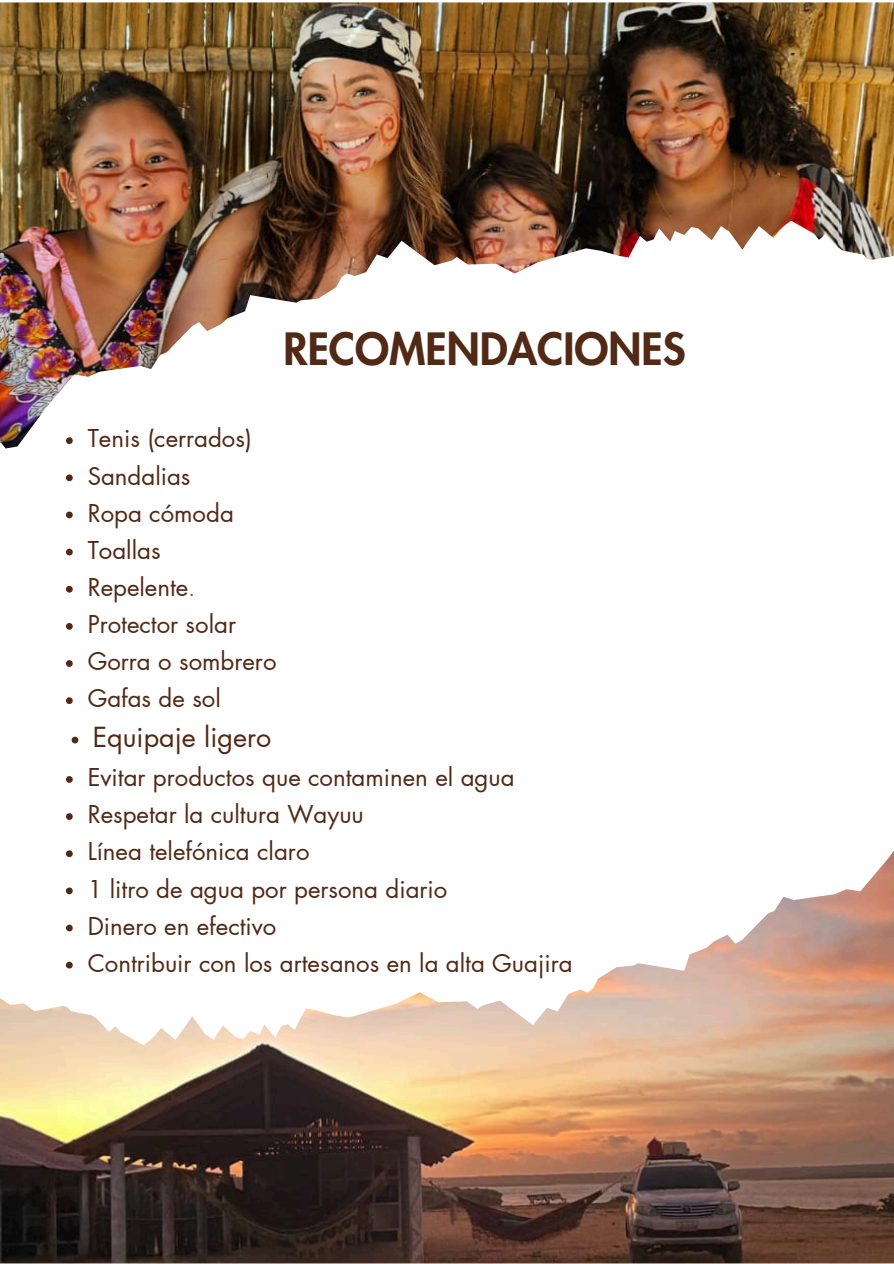
<style>
.page{position:relative;width:894px;height:1264px;background:#fff}
.page>*{position:absolute;margin:0;border:0;box-sizing:border-box;transform-origin:0 0}
.t1{font:800 43.5px "Futura LT Pro";color:#522915}
.t2{font:27px "Futura LT Pro";color:#522915}
.t3{font:24px "Futura LT Pro";color:#522915}
.s1{font-weight:300}
</style>
<div class="page">
<img style="left:0;top:3px;width:893px;height:446px">
<svg style="left:66px;top:437px;width:7px;height:7px"></svg>
<svg style="left:66px;top:474px;width:7px;height:7px"></svg>
<svg style="left:66px;top:511px;width:7px;height:7px"></svg>
<svg style="left:66px;top:548px;width:7px;height:7px"></svg>
<svg style="left:66px;top:586px;width:7px;height:6px"></svg>
<svg style="left:66px;top:623px;width:7px;height:6px"></svg>
<svg style="left:66px;top:660px;width:7px;height:7px"></svg>
<svg style="left:66px;top:697px;width:7px;height:7px"></svg>
<svg style="left:72px;top:736px;width:6px;height:7px"></svg>
<svg style="left:66px;top:776px;width:7px;height:6px"></svg>
<img style="left:0;top:813px;width:893px;height:450px">
<h1 class="t1" style="left:283px;top:329px;width:404px">RECOMENDACIONES</h1>
<p class="t3" style="left:88px;top:427px;width:166px">Tenis (cerrados)</p>
<p class="t3" style="left:88px;top:465px;width:104px">Sandalias</p>
<p class="t3" style="left:88px;top:502px;width:148px">Ropa cómoda</p>
<p class="t3" style="left:88px;top:539px;width:74px">Toallas</p>
<p class="t3" style="left:88px;top:576px;width:109px">Repelente<span class="s1">.</span></p>
<p class="t3" style="left:88px;top:613px;width:150px">Protector solar</p>
<p class="t3" style="left:88px;top:650px;width:190px">Gorra o sombrero</p>
<p class="t3" style="left:88px;top:687px;width:135px">Gafas de sol</p>
<p class="t2" style="left:93px;top:724px;width:180px">Equipaje ligero</p>
<p class="t3" style="left:88px;top:766px;width:428px">Evitar productos que contaminen el agua</p>
<p class="t3" style="left:88px;top:803px;width:278px">Respetar la cultura Wayuu</p>
<p class="t3" style="left:88px;top:840px;width:223px">Línea telefónica claro</p>
<p class="t3" style="left:88px;top:877px;width:361px">1 litro de agua por persona diario</p>
<p class="t3" style="left:88px;top:915px;width:190px">Dinero en efectivo</p>
<p class="t3" style="left:88px;top:952px;width:486px">Contribuir con los artesanos en la alta Guajira</p>
</div>
